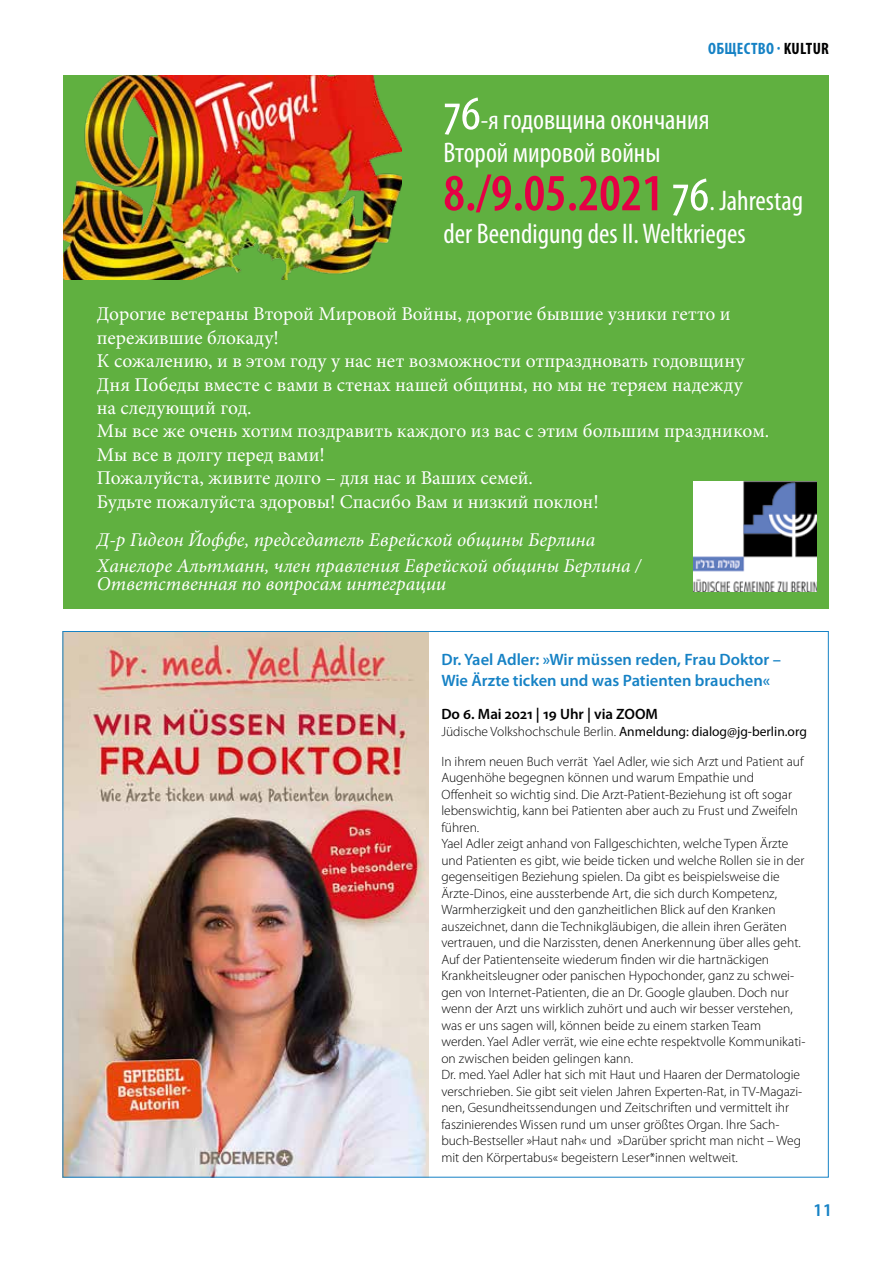
<style>
.page{position:relative;width:893px;height:1263px;background:#fff}
.page>*{position:absolute;margin:0;border:0;box-sizing:border-box;transform-origin:0 0}
.t1{font:600 condensed 52.5px "Myriad Pro";color:#e40045}
.t2{font:condensed 28.5px/33px "Myriad Pro";color:#fff}
.t3{font:19.5px/23.4px "Minion Pro";color:#fff}
.t4{font:italic 19.5px/25.5px "Minion Pro";color:#fff}
.t5{font:600 18px "Myriad Pro";color:#1682c5}
.t6{font:600 16.5px/21px "Myriad Pro";color:#1682c5}
.t7{font:700 condensed 16.5px "Myriad Pro";letter-spacing:.02em;color:#1682c5}
.t8{font:600 15px "Myriad Pro";color:#000}
.t9{font:300 13.5px/16.5px "Myriad Pro";color:#000}
.s1{color:#000}
.s2{font-size:52.5px}
.s3{font-size:27px}
.s4{font-weight:400;color:#fff}
.s5{font-weight:400;font-size:28.5px;color:#fff}
.s6{font-weight:400}
</style>
<div class="page">
<img style="left:65px;top:633px;width:364px;height:542px">
<div style="left:64px;top:75px;width:765px;height:533px;background:#60b040"></div>
<img style="left:693px;top:482px;width:123px;height:110px">
<img style="left:64px;top:75px;width:337px;height:205px">
<p class="t7" style="left:708px;top:38px;width:122px">OБЩЕСТВО · <span class="s1">KULTUR</span></p>
<h2 class="t2" style="left:443px;top:103px;width:268px"><span class="s2">76</span><span class="s3">-я</span> годовщинa окончания<br>Второй мировой войны</h2>
<h1 class="t1" style="left:443px;top:160px;width:361px">8./9.05.2021 <span class="s4">76</span><span class="s5">. Jahrestag</span></h1>
<h2 class="t2" style="left:443px;top:217px;width:304px">der Beendigung des II. Weltkrieges</h2>
<p class="t3" style="left:97px;top:303px;width:674px">Дорогие ветераны Второй Мировой Войны, дорогие бывшие узники гетто и пережившие блокаду!<br>К сожалению, и в этом году у нас нет возможности отпраздновать годовщину Дня Победы вместе с вами в стенах нашей общины, но мы не теряем надежду<br>на следующий год.<br>Мы все же очень хотим поздравить каждого из вас с этим большим праздником.<br>Мы все в долгу перед вами!<br>Пожалуйста, живите долго – для нас и Ваших семей.<br>Будьте пожалуйста здоровы! Спасибо Вам и низкий поклон!</p>
<h3 class="t4" style="left:97px;top:527px;width:546px">Д-р Гидеон Йоффе, председатель Еврейской общины Берлина<br>Ханелоре Альтманн, член правления Еврейской общины Берлина /</h3>
<h3 class="t4" style="left:97px;top:570px;width:351px">Ответственная по вопросам интеграции</h3>
<p class="t6" style="left:441px;top:649px;width:341px">Dr. Yael Adler: »Wir müssen reden, Frau Doktor –<br>Wie Ärzte ticken und was Patienten brauchen«</p>
<p class="t8" style="left:441px;top:704px;width:218px">Do 6. Mai 2021 | 19 Uhr | via ZOOM</p>
<p class="t9" style="left:441px;top:723px;width:367px">Jüdische Volkshochschule Berlin. <span class="s6">Anmeldung: dialog@jg-berlin.org</span></p>
<p class="t9" style="left:441px;top:753px;width:366px">In ihrem neuen Buch verrät Yael Adler, wie sich Arzt und Patient auf Augenhöhe begegnen können und warum Empathie und Offenheit so wichtig sind. Die Arzt-Patient-Beziehung ist oft sogar lebenswichtig, kann bei Patienten aber auch zu Frust und Zweifeln führen.<br>Yael Adler zeigt anhand von Fallgeschichten, welche Typen Ärzte und Patienten es gibt, wie beide ticken und welche Rollen sie in der gegenseitigen Beziehung spielen. Da gibt es beispielsweise die Ärzte-Dinos, eine aussterbende Art, die sich durch Kompetenz, Warmherzigkeit und den ganzheitlichen Blick auf den Kranken auszeichnet, dann die Technikgläubigen, die allein ihren Geräten vertrauen, und die Narzissten, denen Anerkennung über alles geht.<br>Auf der Patientenseite wiederum finden wir die hartnäckigen Krankheitsleugner oder panischen Hypochonder, ganz zu schwei&shy;gen von Internet-Patienten, die an Dr. Google glauben. Doch nur wenn der Arzt uns wirklich zuhört und auch wir besser verstehen, was er uns sagen will, können beide zu einem starken Team werden. Yael Adler verrät, wie eine echte respektvolle Kommunikati&shy;on zwischen beiden gelingen kann.<br>Dr. med. Yael Adler hat sich mit Haut und Haaren der Dermatologie verschrieben. Sie gibt seit vielen Jahren Experten-Rat, in TV-Magazi&shy;nen, Gesundheitssendungen und Zeitschriften und vermittelt ihr faszinierendes Wissen rund um unser größtes Organ. Ihre Sach&shy;buch-Bestseller »Haut nah« und »Darüber spricht man nicht – Weg mit den Körpertabus« begeistern Leser*innen weltweit.</p>
<h3 class="t5" style="left:813px;top:1198px;width:21px">11</h3>
</div>
